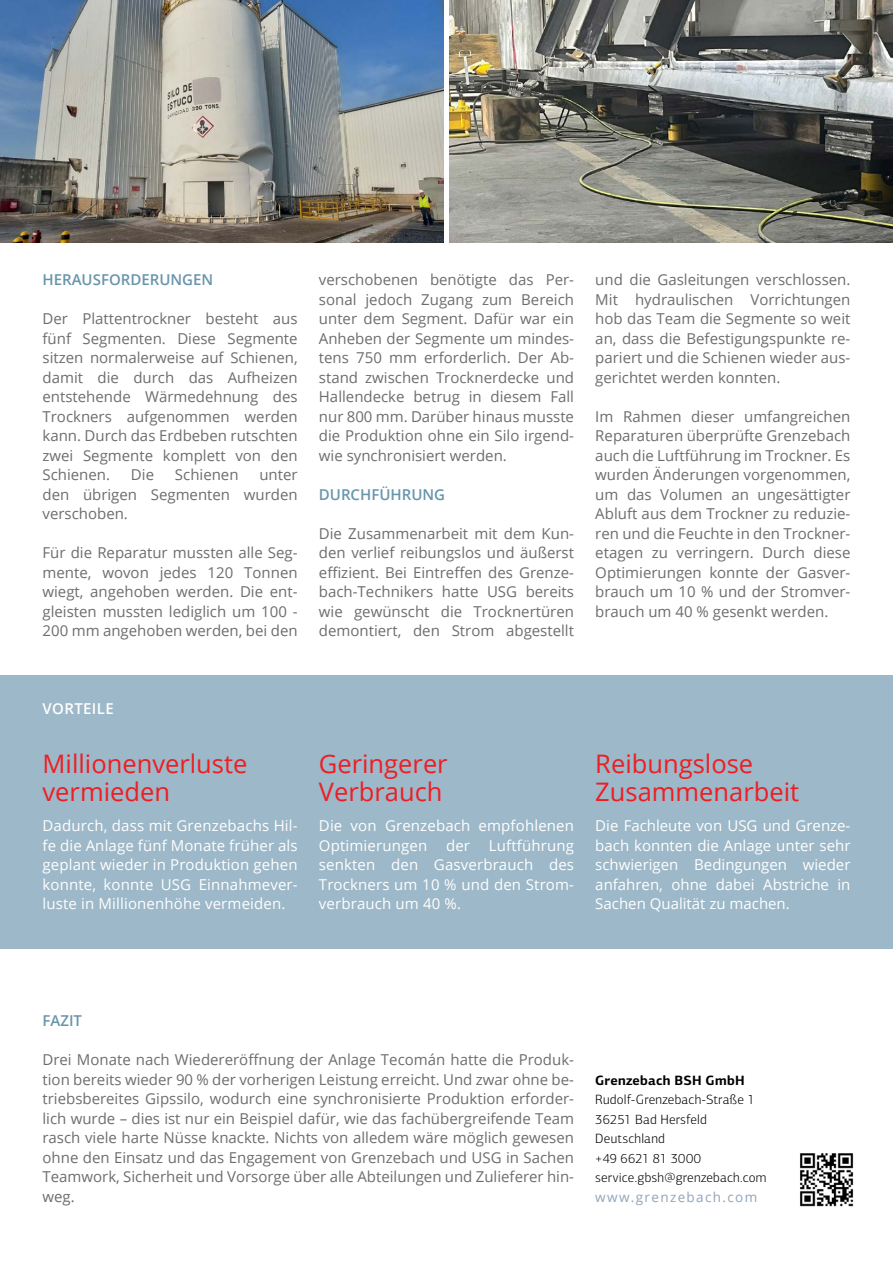
<style>
.page{position:relative;width:893px;height:1263px;background:#fff}
.page>*{position:absolute;margin:0;border:0;box-sizing:border-box;transform-origin:0 0}
.t1{font:25.5px/28.5px "Open Sans";color:#ee1d23}
.t2{font:15px/19.5px "Open Sans";color:#6c6d70;text-align:justify}
.t3{font:15px/19.5px "Open Sans";letter-spacing:.01em;color:#fff;text-align:justify}
.t4{font:600 15px "Open Sans";color:#6995ac}
.t5{font:600 15px "Open Sans";letter-spacing:.025em;color:#fff}
.t6{font:300 13.5px/19.5px "PF Centro Sans Pro";letter-spacing:.015em;color:#000}
.t7{font:13.5px "Open Sans";letter-spacing:.1em;color:#91a5b9}
.t8{font:700 13.5px "PF Centro Sans Pro";letter-spacing:.02em;color:#000}
</style>
<div class="page">
<div style="left:0;top:675px;width:893px;height:273px;background:#9db8c8"></div>
<img style="left:449px;top:0;width:444px;height:242px">
<img style="left:0;top:0;width:443px;height:242px">
<img style="left:800px;top:1153px;width:54px;height:54px">
<p class="t4" style="left:43px;top:270px;width:172px">HERAUSFORDERUNGEN</p>
<p class="t2" style="left:43px;top:309px;width:257px">Der Plattentrockner besteht aus fünf Segmenten. Diese Segmente sitzen normalerweise auf Schienen, damit die durch das Aufheizen entstehende Wärmedehnung des Trockners aufgenommen werden kann. Durch das Erdbeben rutschten zwei Segmente komplett von den Schienen.</p>
<p class="t2" style="left:131px;top:465px;width:25px">Die</p>
<p class="t2" style="left:175px;top:465px;width:65px">Schienen</p>
<p class="t2" style="left:43px;top:465px;width:257px;text-indent:217px">unter den übrigen Segmenten wurden verschoben.</p>
<p class="t2" style="left:43px;top:543px;width:257px">Für die Reparatur mussten alle Seg&shy;mente, wovon jedes 120 Tonnen wiegt, angehoben werden. Die ent&shy;gleisten mussten lediglich um 100 - 200 mm angehoben werden, bei den</p>
<p class="t2" style="left:319px;top:270px;width:257px">verschobenen benötigte das Per&shy;sonal jedoch Zugang zum Bereich unter dem Segment. Dafür war ein Anheben der Segmente um mindes&shy;tens 750 mm erforderlich. Der Ab&shy;stand zwischen Trocknerdecke und Hallendecke betrug in diesem Fall nur 800 mm. Darüber hinaus musste die Produktion ohne ein Silo irgend&shy;wie synchronisiert werden.</p>
<p class="t4" style="left:319px;top:484px;width:128px">DURCHFÜHRUNG</p>
<p class="t2" style="left:319px;top:523px;width:257px">Die Zusammenarbeit mit dem Kun&shy;den verlief reibungslos und äußerst effizient. Bei Eintreffen des Grenze&shy;bach-Technikers hatte USG bereits wie gewünscht die Trocknertüren demontiert, den Strom abgestellt</p>
<p class="t2" style="left:595px;top:270px;width:257px">und die Gasleitungen verschlossen.<br>Mit hydraulischen Vorrichtungen hob das Team die Segmente so weit an, dass die Befestigungspunkte re&shy;pariert und die Schienen wieder aus&shy;gerichtet werden konnten.</p>
<p class="t2" style="left:595px;top:406px;width:257px">Im Rahmen dieser umfangreichen Reparaturen überprüfte Grenzebach auch die Luftführung im Trockner. Es wurden Änderungen vorgenommen, um das Volumen an ungesättigter Abluft aus dem Trockner zu reduzie&shy;ren und die Feuchte in den Trockner&shy;etagen zu verringern. Durch diese Optimierungen konnte der Gasver&shy;brauch um 10 % und der Stromver&shy;brauch um 40 % gesenkt werden.</p>
<p class="t5" style="left:43px;top:699px;width:73px">VORTEILE</p>
<h1 class="t1" style="left:43px;top:749px;width:206px">Millionenverluste vermieden</h1>
<p class="t3" style="left:43px;top:816px;width:257px">Dadurch, dass mit Grenzebachs Hil&shy;fe die Anlage fünf Monate früher als geplant wieder in Produktion gehen konnte, konnte USG Einnahmever&shy;luste in Millionenhöhe vermeiden.</p>
<h1 class="t1" style="left:319px;top:749px;width:130px">Geringerer<br>Verbrauch</h1>
<p class="t3" style="left:319px;top:816px;width:257px">Die von Grenzebach empfohlenen<br>Optimierungen</p>
<p class="t3" style="left:319px;top:835px;width:257px;text-indent:170px">Luftführung senkten den Gasverbrauch des Trockners um 10 % und den Strom&shy;verbrauch um 40 %.</p>
<p class="t3" style="left:446px;top:835px;width:26px">der</p>
<h1 class="t1" style="left:595px;top:749px;width:205px">Reibungslose<br>Zusammenarbeit</h1>
<p class="t3" style="left:595px;top:816px;width:257px">Die Fachleute von USG und Grenze&shy;bach konnten die Anlage unter sehr schwierigen Bedingungen wieder anfahren, ohne dabei Abstriche in Sachen Qualität zu machen.</p>
<p class="t4" style="left:43px;top:1011px;width:41px">FAZIT</p>
<p class="t2" style="left:43px;top:1050px;width:533px">Drei Monate nach Wiedereröffnung der Anlage Tecomán hatte die Produk&shy;tion bereits wieder 90 % der vorherigen Leistung erreicht. Und zwar ohne be&shy;triebsbereites Gipssilo, wodurch eine synchronisierte Produktion erforder&shy;lich wurde – dies ist nur ein Beispiel dafür, wie das fachübergreifende Team rasch viele harte Nüsse knackte. Nichts von alledem wäre möglich gewesen ohne den Einsatz und das Engagement von Grenzebach und USG in Sachen Teamwork, Sicherheit und Vorsorge über alle Abteilungen und Zulieferer hin&shy;weg.</p>
<p class="t8" style="left:595px;top:1072px;width:151px">Grenzebach BSH GmbH</p>
<p class="t6" style="left:595px;top:1090px;width:173px">Rudolf-Grenzebach-Straße 1<br>36251 Bad Hersfeld<br>Deutschland<br>+49 6621 81 3000 service.gbsh@grenzebach.com</p>
<p class="t7" style="left:595px;top:1188px;width:163px">www.grenzebach.com</p>
</div>
